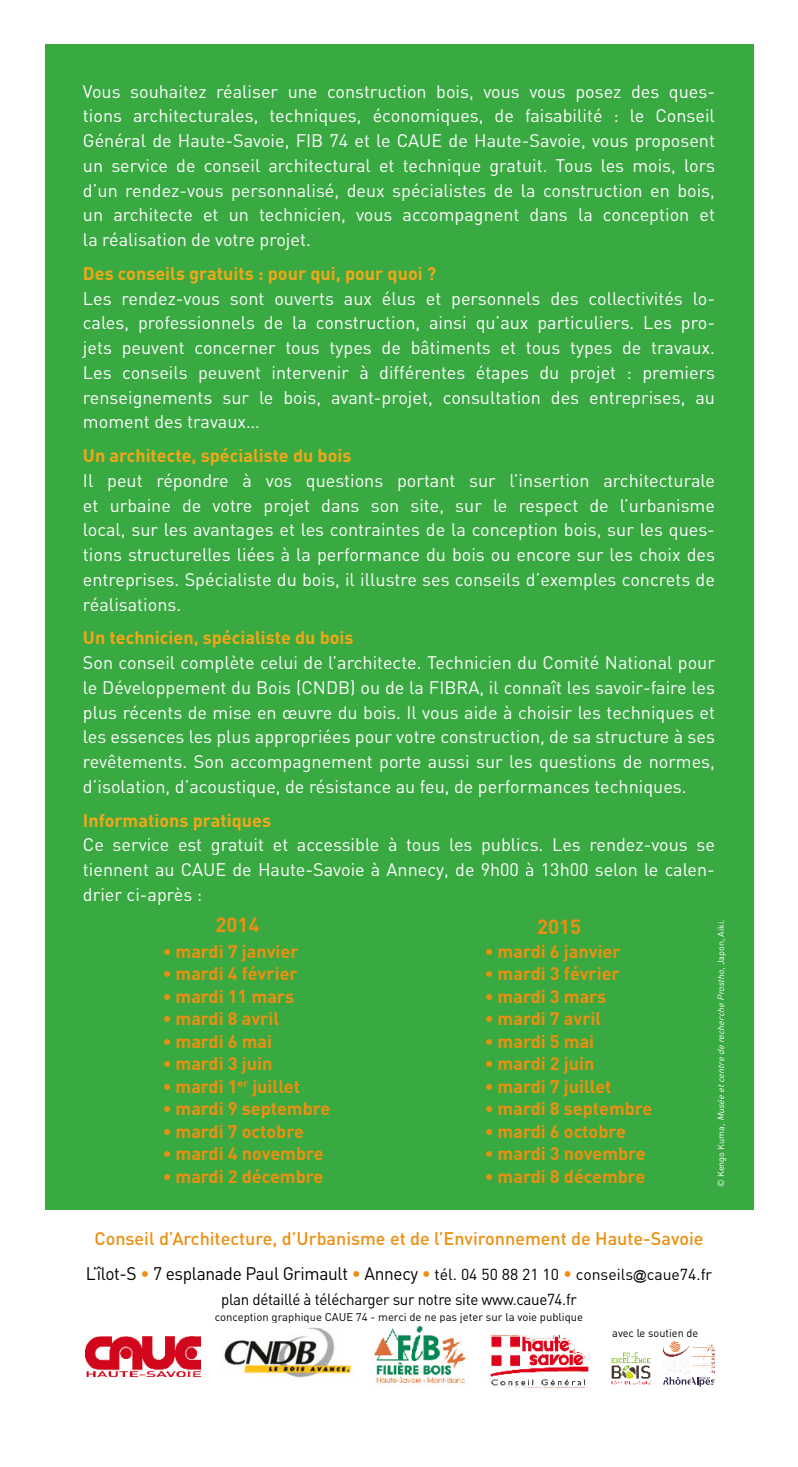
<style>
.page{position:relative;width:798px;height:1467px;background:#fff}
.page>*{position:absolute;margin:0;border:0;box-sizing:border-box;transform-origin:0 0}
.t1{font:700 20.25px "DIN";color:#ec8f11}
.t2{font:18px/24.8px "DIN";color:#fff;text-align:justify}
.t3{font:700 18px "DIN";color:#ec8f11}
.t4{font:500 18px/34.6px "DIN";color:#ec8f11;text-align:center}
.t5{font:700 18px "DIN";color:#f1a717}
.t6{font:15.75px "DIN";letter-spacing:-.02em;color:#000;scale:.96 1}
.t7{font:11.25px "DIN";color:#000}
.t8{font:italic 9px "DIN";color:#fff}
.s1{font-style:normal}
.s2{font-weight:400;color:#000}
.s3{font-weight:400}
.s4{font-weight:400;font-size:15.75px;color:#000}
.s5{font-family:"Arial";font-weight:400;font-size:13.5px;color:#000}
</style>
<div class="page">
<div style="left:45px;top:45px;width:708px;height:1377px;background:#39a942"></div>
<div style="left:45px;top:1210px;width:708px;height:212px;background:#fff"></div>
<img style="left:490px;top:1334px;width:99px;height:54px">
<img style="left:85px;top:1337px;width:115px;height:40px">
<img style="left:224px;top:1327px;width:128px;height:51px">
<img style="left:374px;top:1322px;width:92px;height:64px">
<img style="left:662px;top:1341px;width:53px;height:40px">
<img style="left:611px;top:1352px;width:39px;height:33px">
<svg style="left:662px;top:1377px;width:52px;height:10px"></svg>
<p class="t2" style="left:83px;top:78px;width:633px">Vous souhaitez réaliser une construction bois, vous vous posez des ques&shy;tions architecturales, techniques, économiques, de faisabilité : le Conseil Général de Haute-Savoie, FIB 74 et le CAUE de Haute-Savoie, vous proposent un service de conseil architectural et technique gratuit. Tous les mois, lors d’un rendez-vous personnalisé, deux spécialistes de la construction en bois, un architecte et un technicien, vous accompagnent dans la conception et la réalisation de votre projet.</p>
<p class="t5" style="left:83px;top:262px;width:355px">Des conseils gratuits : pour qui, pour quoi ?</p>
<p class="t2" style="left:83px;top:285px;width:633px">Les rendez-vous sont ouverts aux élus et personnels des collectivités lo&shy;cales, professionnels de la construction, ainsi qu’aux particuliers. Les pro&shy;jets peuvent concerner tous types de bâtiments et tous types de travaux.<br>Les conseils peuvent intervenir à différentes étapes du projet : premiers renseignements sur le bois, avant-projet, consultation des entreprises, au moment des travaux…</p>
<p class="t5" style="left:83px;top:444px;width:270px">Un architecte, spécialiste du bois</p>
<p class="t2" style="left:83px;top:468px;width:633px">Il peut répondre à vos questions portant sur l’insertion architecturale et urbaine de votre projet dans son site, sur le respect de l’urbanisme local, sur les avantages et les contraintes de la conception bois, sur les ques&shy;tions structurelles liées à la performance du bois ou encore sur les choix des entreprises. Spécialiste du bois, il illustre ses conseils d’exemples concrets de réalisations.</p>
<p class="t5" style="left:83px;top:626px;width:272px">Un technicien, spécialiste du bois</p>
<p class="t2" style="left:83px;top:650px;width:633px">Son conseil complète celui de l’architecte. Technicien du Comité National pour le Développement du Bois (CNDB) ou de la FIBRA, il connaît les savoir-faire les plus récents de mise en œuvre du bois. Il vous aide à choisir les techniques et les essences les plus appropriées pour votre construction, de sa structure à ses revêtements. Son accompagnement porte aussi sur les questions de normes, d’isolation, d’acoustique, de résistance au feu, de performances techniques.</p>
<p class="t5" style="left:83px;top:808px;width:189px">Informations pratiques</p>
<p class="t2" style="left:83px;top:832px;width:633px">Ce service est gratuit et accessible à tous les publics. Les rendez-vous se tiennent au CAUE de Haute-Savoie à Annecy, de 9h00 à 13h00 selon le calen&shy;drier ci-après :</p>
<p class="t1" style="left:215px;top:912px;width:45px">2014</p>
<p class="t1" style="left:537px;top:914px;width:45px">2015</p>
<p class="t8" style="left:715px;top:1187px;width:270px;rotate:-90deg"><span class="s1">© K e n g o K u m a ,</span> MuséeetcentrederechercheProstho<span class="s1">, J a p o n , A i k i .</span></p>
<p class="t3" style="left:163px;top:939px;width:137px">• mardi 7 janvier</p>
<p class="t3" style="left:163px;top:962px;width:136px">• mardi 4 février</p>
<p class="t3" style="left:163px;top:984px;width:133px">• mardi 11 mars</p>
<p class="t3" style="left:163px;top:1007px;width:118px">• mardi 8 avril</p>
<p class="t3" style="left:163px;top:1029px;width:111px">• mardi 6 mai</p>
<p class="t3" style="left:163px;top:1052px;width:111px">• mardi 3 juin</p>
<p class="t3" style="left:163px;top:1074px;width:139px">• mardi 1<sup>er</sup> juillet</p>
<p class="t3" style="left:163px;top:1097px;width:169px">• mardi 9 septembre</p>
<p class="t3" style="left:163px;top:1119px;width:142px">• mardi 7 octobre</p>
<p class="t3" style="left:163px;top:1142px;width:162px">• mardi 4 novembre</p>
<p class="t3" style="left:163px;top:1164px;width:162px">• mardi 2 décembre</p>
<p class="t3" style="left:484px;top:939px;width:137px">• mardi 6 janvier</p>
<p class="t3" style="left:484px;top:962px;width:136px">• mardi 3 février</p>
<p class="t3" style="left:484px;top:984px;width:123px">• mardi 3 mars</p>
<p class="t3" style="left:484px;top:1007px;width:118px">• mardi 7 avril</p>
<p class="t3" style="left:484px;top:1029px;width:111px">• mardi 5 mai</p>
<p class="t3" style="left:484px;top:1052px;width:111px">• mardi 2 juin</p>
<p class="t3" style="left:484px;top:1074px;width:128px">• mardi 7 juillet</p>
<p class="t3" style="left:484px;top:1097px;width:169px">• mardi 8 septembre</p>
<p class="t3" style="left:484px;top:1119px;width:142px">• mardi 6 octobre</p>
<p class="t3" style="left:484px;top:1142px;width:162px">• mardi 3 novembre</p>
<p class="t3" style="left:484px;top:1164px;width:162px">• mardi 8 décembre</p>
<p class="t4" style="left:86px;top:1221px;width:627px">Conseil d’Architecture, d’Urbanisme et de l’Environnement de Haute-Savoie<br><span class="s2">L’îlot-S</span> <span class="s3">•</span> <span class="s2">7 esplanade Paul Grimault</span> <span class="s3">•</span> <span class="s2">Annecy</span> <span class="s3">•</span> <span class="s4">tél. 04 50 88 21 10</span> <span class="s3">•</span> <span class="s4">conseils</span><span class="s5">@</span><span class="s4">caue74.fr</span></p>
<p class="t6" style="left:221px;top:1289px;width:372px">plan détaillé à télécharger sur notre site www.caue74.fr</p>
<p class="t7" style="left:215px;top:1309px;width:370px">conception graphique CAUE 74 - merci de ne pas jeter sur la voie publique</p>
<p class="t7" style="left:612px;top:1326px;width:87px">avec le soutien de</p>
</div>
